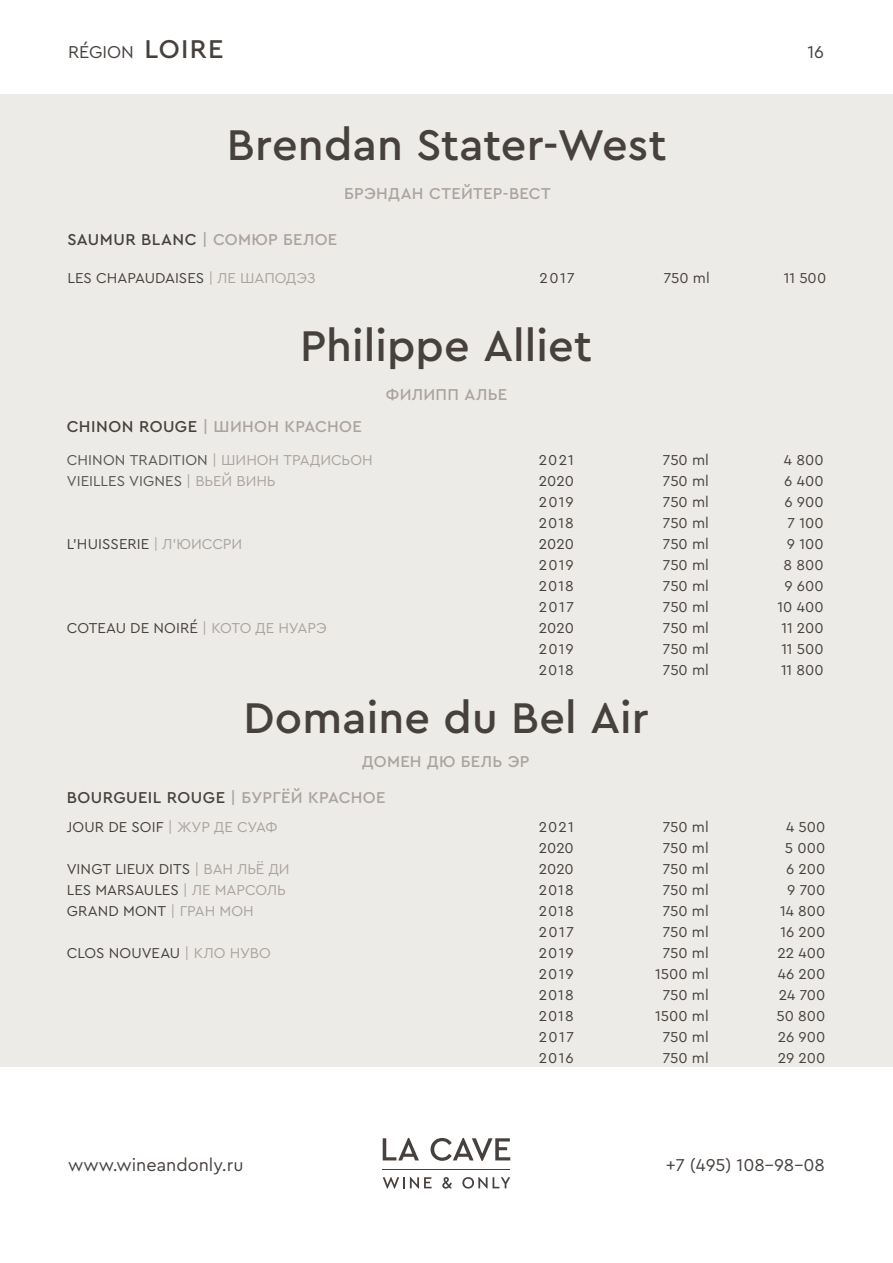
<style>
.page{position:relative;width:893px;height:1263px;background:#fff}
.page>*{position:absolute;margin:0;border:0;box-sizing:border-box;transform-origin:0 0}
.t1{font:500 45px "Cera Pro";color:#47413d}
.t2{font:500 27px "Cera Pro";letter-spacing:.045em;color:#47413d}
.t3{font:18px "Cera Pro";color:#47413d}
.t4{font:500 16.5px "Cera Pro";letter-spacing:.02em;color:#aba39e}
.t5{font:500 16.5px "Cera Pro";letter-spacing:.02em;color:#47413d}
.t6{font:15px/21px "Cera Pro";color:#47413d;text-align:justify}
.t7{font:15px/21px "Cera Pro";color:#595552}
.s1{color:#aba39e}
.s2{color:#47413d}
</style>
<div class="page">
<div style="left:0;top:94px;width:893px;height:973px;background:#ecebe8"></div>
<svg style="left:383px;top:1138px;width:36px;height:22px"></svg>
<svg style="left:431px;top:1138px;width:79px;height:23px"></svg>
<svg style="left:383px;top:1177px;width:49px;height:11px"></svg>
<svg style="left:442px;top:1177px;width:10px;height:11px"></svg>
<svg style="left:462px;top:1177px;width:48px;height:11px"></svg>
<hr style="left:383px;top:1169px;width:127px;height:1px;background:#47413d">
<h2 class="t2" style="left:144px;top:31px;width:81px">LOIRE</h2>
<p class="t3" style="left:68px;top:40px;width:68px">RÉGION</p>
<p class="t3" style="left:807px;top:40px;width:18px">16</p>
<h1 class="t1" style="left:227px;top:115px;width:441px">Brendan Stater-West</h1>
<p class="t4" style="left:344px;top:182px;width:208px">БРЭНДАН СТЕЙТЕР-ВЕСТ</p>
<p class="t5" style="left:68px;top:228px;width:271px">SAUMUR BLANC <span class="s1">| СОМЮР БЕЛОЕ</span></p>
<p class="t6" style="left:68px;top:266px;width:250px">LES CHAPAUDAISES <span class="s1">| ЛЕ ШАПОДЭЗ</span></p>
<p class="t6" style="left:540px;top:266px;width:37px">2017</p>
<p class="t6" style="left:664px;top:266px;width:48px">750 ml</p>
<p class="t6" style="left:784px;top:266px;width:44px">11 500</p>
<h1 class="t1" style="left:300px;top:316px;width:293px">Philippe Alliet</h1>
<p class="t4" style="left:67px;top:416px;width:297px"><span class="s2">CHINON ROUGE</span> | ШИНОН КРАСНОЕ</p>
<p class="t7" style="left:67px;top:448px;width:307px">CHINON TRADITION <span class="s1">| ШИНОН ТРАДИСЬОН<br></span>VIEILLES VIGNES <span class="s1">| ВЬЕЙ ВИНЬ</span></p>
<p class="t4" style="left:386px;top:383px;width:123px">ФИЛИПП АЛЬЕ</p>
<p class="t6" style="left:67px;top:532px;width:177px">L’HUISSERIE <span class="s1">| Л’ЮИССРИ</span></p>
<p class="t6" style="left:67px;top:616px;width:262px">COTEAU DE NOIRÉ <span class="s1">| КОТО ДЕ НУАРЭ</span></p>
<p class="t6" style="left:539px;top:448px;width:37px">2021<br>2020<br>2019<br>2018<br>2020<br>2019<br>2018<br>2017<br>2020<br>2019<br>2018</p>
<p class="t6" style="left:663px;top:448px;width:48px">750 ml 750 ml 750 ml 750 ml 750 ml 750 ml 750 ml 750 ml 750 ml 750 ml 750 ml</p>
<p class="t6" style="left:778px;top:448px;width:48px;text-align:right">4 800<br>6 400<br>6 900<br>7 100<br>9 100<br>8 800<br>9 600<br>10 400<br>11 200<br>11 500<br>11 800</p>
<h1 class="t1" style="left:243px;top:688px;width:407px">Domaine du Bel Air</h1>
<p class="t4" style="left:362px;top:751px;width:169px">ДОМЕН ДЮ БЕЛЬ ЭР</p>
<p class="t5" style="left:67px;top:786px;width:320px">BOURGUEIL ROUGE <span class="s1">| БУРГЁЙ КРАСНОЕ</span></p>
<p class="t6" style="left:67px;top:816px;width:212px">JOUR DE SOIF <span class="s1">| ЖУР ДЕ СУАФ</span></p>
<p class="t6" style="left:67px;top:858px;width:224px;text-align:left">VINGT LIEUX DITS <span class="s1">| ВАН ЛЬЁ ДИ<br></span>LES MARSAULES <span class="s1">| ЛЕ МАРСОЛЬ<br></span>GRAND MONT <span class="s1">| ГРАН МОН</span></p>
<p class="t6" style="left:67px;top:942px;width:206px">CLOS NOUVEAU <span class="s1">| КЛО НУВО</span></p>
<p class="t6" style="left:539px;top:816px;width:37px">2021<br>2020<br>2020<br>2018<br>2018<br>2017<br>2019<br>2019<br>2018<br>2018<br>2017<br>2016</p>
<p class="t6" style="left:655px;top:816px;width:55px;text-align:center">750 ml<br>750 ml<br>750 ml<br>750 ml<br>750 ml<br>750 ml<br>750 ml<br>1500 ml<br>750 ml<br>1500 ml<br>750 ml<br>750 ml</p>
<p class="t6" style="left:776px;top:816px;width:50px;text-align:right">4 500<br>5 000<br>6 200<br>9 700<br>14 800<br>16 200<br>22 400<br>46 200<br>24 700<br>50 800<br>26 900<br>29 200</p>
<p class="t3" style="left:68px;top:1152px;width:177px">www.wineandonly.ru</p>
<p class="t3" style="left:666px;top:1152px;width:161px">+7 (495) 108-98-08</p>
</div>
